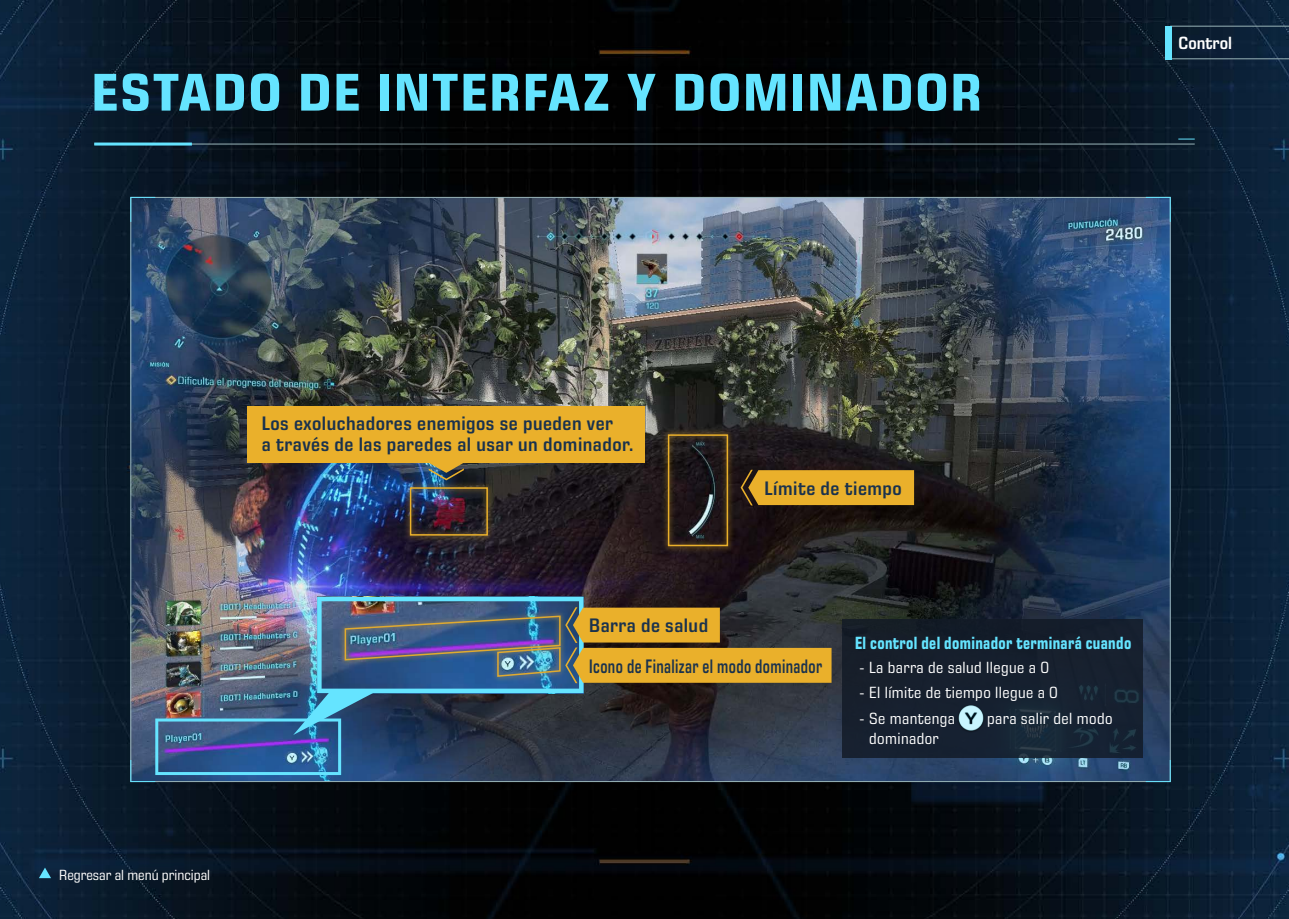
<style>
.page{position:relative;width:1289px;height:919px;background:#fff}
.page>*{position:absolute;margin:0;border:0;box-sizing:border-box;transform-origin:0 0}
.t1{font:700 54px "Eurostile Next Pro Nr";letter-spacing:.05em;color:#65e4ff}
.t2{font:19.95px/21px "Eurostile Next Pro Nr Semi Bd";letter-spacing:.025em;color:#1a324d}
.t3{font:19.95px "Eurostile Next Pro Nr Semi Bd";letter-spacing:.025em;color:#1a324d;scale:.77 1}
.t4{font:700 18px "Eurostile Next Pro Nr";letter-spacing:.025em;color:#65e4ff;scale:.82 1}
.t5{font:18px "Eurostile Next Pro Nr Semi Bd";color:#fff}
.t6{font:16.5px/19.8px "Eurostile Next Pro Nr";letter-spacing:.025em;color:#fff}
.t7{font:15px "Eurostile Next Pro Nr";color:#fff}
</style>
<div class="page">
<img style="left:0;top:0;width:1288px;height:918px">
<img style="left:132px;top:199px;width:1036px;height:580px">
<svg style="left:1144px;top:197px;width:26px;height:25px"></svg>
<svg style="left:1144px;top:759px;width:26px;height:23px"></svg>
<svg style="left:130px;top:197px;width:26px;height:25px"></svg>
<div style="left:842px;top:619px;width:300px;height:138px;background:#16202f"></div>
<div style="left:782px;top:469px;width:132px;height:36px;background:#eab02b"></div>
<div style="left:247px;top:406px;width:398px;height:57px;background:#eab02b"></div>
<img style="left:355px;top:463px;width:187px;height:98px">
<div style="left:410px;top:487px;width:78px;height:48px;border:2px solid #eab02b"></div>
<img style="left:613px;top:380px;width:169px;height:216px">
<div style="left:668px;top:434px;width:60px;height:112px;border:2px solid #eab02b"></div>
<img style="left:290px;top:561px;width:324px;height:35px">
<img style="left:443px;top:592px;width:172px;height:4px">
<img style="left:130px;top:596px;width:701px;height:186px">
<img style="left:958px;top:705px;width:26px;height:27px">
<hr style="left:94px;top:144px;width:1100px;height:1px;background:#98b3b7">
<hr style="left:94px;top:142px;width:98px;height:3px;background:#65e4ff">
<svg style="left:1178px;top:139px;width:16px;height:1px"></svg>
<svg style="left:1170px;top:26px;width:118px;height:33px;background:#12293e"></svg>
<div style="left:1164px;top:26px;width:6px;height:33px;background:#65e4ff"></div>
<svg style="left:39px;top:867px;width:12px;height:11px"></svg>
<h1 class="t1" style="left:92px;top:62px;width:891px">ESTADO DE INTERFAZ Y DOMINADOR</h1>
<p class="t5" style="left:1178px;top:33px;width:55px">Control</p>
<p class="t7" style="left:59px;top:866px;width:152px">Regresar al menú principal</p>
<p class="t2" style="left:262px;top:413px;width:373px">Los exoluchadores enemigos se pueden ver<br>a través de las paredes al usar un dominador.</p>
<p class="t2" style="left:589px;top:615px;width:120px">Barra de salud</p>
<p class="t2" style="left:764px;top:478px;width:139px">Límite de tiempo</p>
<p class="t4" style="left:855px;top:633px;width:338px">El control del dominador terminará cuando</p>
<p class="t3" style="left:589px;top:654px;width:304px">Icono de Finalizar el modo dominador</p>
<p class="t6" style="left:859px;top:657px;width:191px">- La barra de salud llegue a 0</p>
<p class="t6" style="left:859px;top:683px;width:200px">- El límite de tiempo llegue a 0</p>
<p class="t6" style="left:869px;top:708px;width:245px;text-indent:-10px">- Se mantenga Y para salir del modo dominador</p>
</div>
